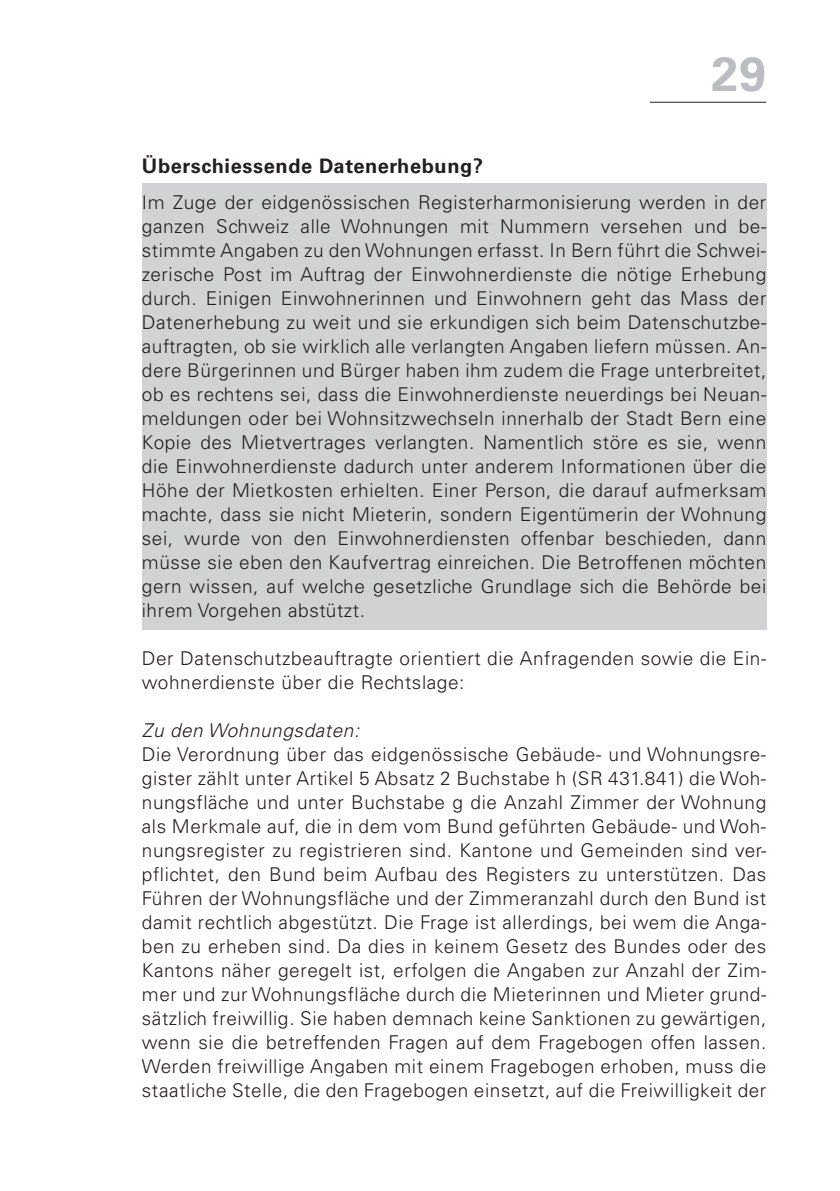
<style>
.page{position:relative;width:840px;height:1191px;background:#fff}
.page>*{position:absolute;margin:0;border:0;box-sizing:border-box;transform-origin:0 0}
.t1{font:700 48px "Univers LT Std";color:#bcbdc0}
.t2{font:700 20px "Univers LT Std";letter-spacing:.03em;color:#231f20}
.t3{font:300 19px/24px "Univers LT Std";letter-spacing:.03em;color:#231f20;text-align:justify}
.t4{font:italic 300 19px "Univers LT Std";letter-spacing:.03em;color:#231f20}
</style>
<div class="page">
<hr style="left:649px;top:102px;width:116px;height:1px;background:#231f20">
<div style="left:142px;top:183px;width:623px;height:446px;background:#d1d2d4"></div>
<h1 class="t1" style="left:711px;top:46px;width:56px">29</h1>
<p class="t2" style="left:142px;top:154px;width:342px">Überschiessende Datenerhebung?</p>
<p class="t3" style="left:142px;top:190px;width:625px">Im Zuge der eidgenössischen Registerharmonisierung werden in der ganzen Schweiz alle Wohnungen mit Nummern versehen und be&shy;stimmte Angaben zu den Wohnungen erfasst. In Bern führt die Schwei&shy;zerische Post im Auftrag der Einwohnerdienste die nötige Erhebung durch. Einigen Einwohnerinnen und Einwohnern geht das Mass der Datenerhebung zu weit und sie erkundigen sich beim Datenschutzbe&shy;auftragten, ob sie wirklich alle verlangten Angaben liefern müssen. An&shy;dere Bürgerinnen und Bürger haben ihm zudem die Frage unterbreitet, ob es rechtens sei, dass die Einwohnerdienste neuerdings bei Neuan&shy;meldungen oder bei Wohnsitzwechseln innerhalb der Stadt Bern eine Kopie des Mietvertrages verlangten. Namentlich störe es sie, wenn die Einwohnerdienste dadurch unter anderem Informationen über die Höhe der Mietkosten erhielten. Einer Person, die darauf aufmerksam machte, dass sie nicht Mieterin, sondern Eigentümerin der Wohnung sei, wurde von den Einwohnerdiensten offenbar beschieden, dann müsse sie eben den Kaufvertrag einreichen. Die Betroffenen möchten gern wissen, auf welche gesetzliche Grundlage sich die Behörde bei ihrem Vorgehen abstützt.</p>
<p class="t3" style="left:142px;top:646px;width:625px">Der Datenschutzbeauftragte orientiert die Anfragenden sowie die Ein&shy;wohnerdienste über die Rechtslage:</p>
<p class="t4" style="left:142px;top:718px;width:219px">Zu den Wohnungsdaten:</p>
<p class="t3" style="left:142px;top:742px;width:625px">Die Verordnung über das eidgenössische Gebäude- und Wohnungsre&shy;gister zählt unter Artikel 5 Absatz 2 Buchstabe h (SR 431.841) die Woh&shy;nungsfläche und unter Buchstabe g die Anzahl Zimmer der Wohnung als Merkmale auf, die in dem vom Bund geführten Gebäude- und Woh&shy;nungsregister zu registrieren sind. Kantone und Gemeinden sind ver&shy;pflichtet, den Bund beim Aufbau des Registers zu unterstützen. Das Führen der Wohnungsfläche und der Zimmeranzahl durch den Bund ist damit rechtlich abgestützt. Die Frage ist allerdings, bei wem die Anga&shy;ben zu erheben sind. Da dies in keinem Gesetz des Bundes oder des Kantons näher geregelt ist, erfolgen die Angaben zur Anzahl der Zim&shy;mer und zur Wohnungsfläche durch die Mieterinnen und Mieter grund&shy;sätzlich freiwillig. Sie haben demnach keine Sanktionen zu gewärtigen, wenn sie die betreffenden Fragen auf dem Fragebogen offen lassen.<br>Werden freiwillige Angaben mit einem Fragebogen erhoben, muss die staatliche Stelle, die den Fragebogen einsetzt, auf die Freiwilligkeit der</p>
</div>
